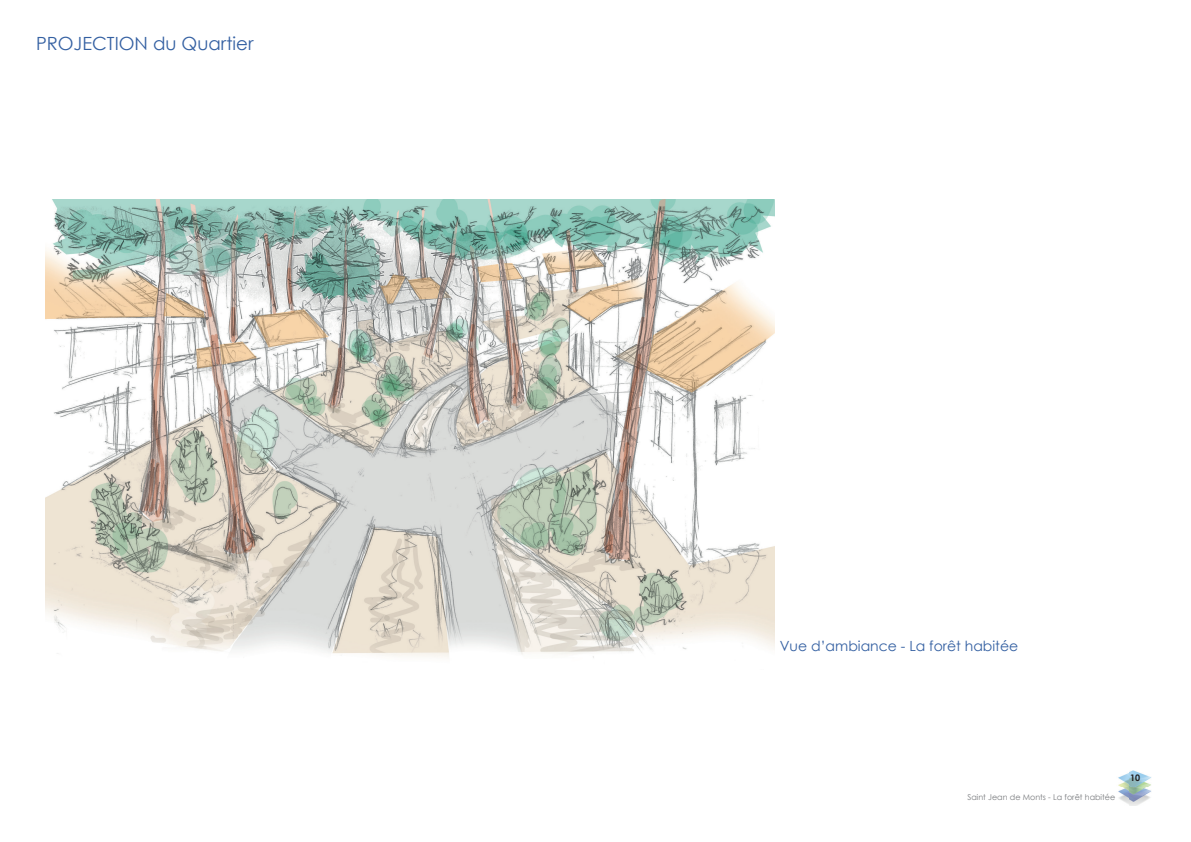
<style>
.page{position:relative;width:1191px;height:842px;background:#fff}
.page>*{position:absolute;margin:0;border:0;box-sizing:border-box;transform-origin:0 0}
.t1{font:18.2px "Century Gothic";color:#3460a2}
.t2{font:14px "Century Gothic";color:#3460a2}
.t3{font:700 9px "Century Gothic";color:#231f20}
.t4{font:8px "Century Gothic";color:#7a7c7f}
</style>
<div class="page">
<img style="left:1118px;top:770px;width:33px;height:36px">
<img style="left:45px;top:199px;width:729px;height:459px">
<h1 class="t1" style="left:36px;top:30px;width:219px">PROJECTION du Quartier</h1>
<h2 class="t2" style="left:780px;top:636px;width:240px">Vue d’ambiance - La forêt habitée</h2>
<p class="t4" style="left:967px;top:792px;width:149px">Saint Jean de Monts - La forêt habitée</p>
<p class="t3" style="left:1130px;top:771px;width:12px">10</p>
</div>
